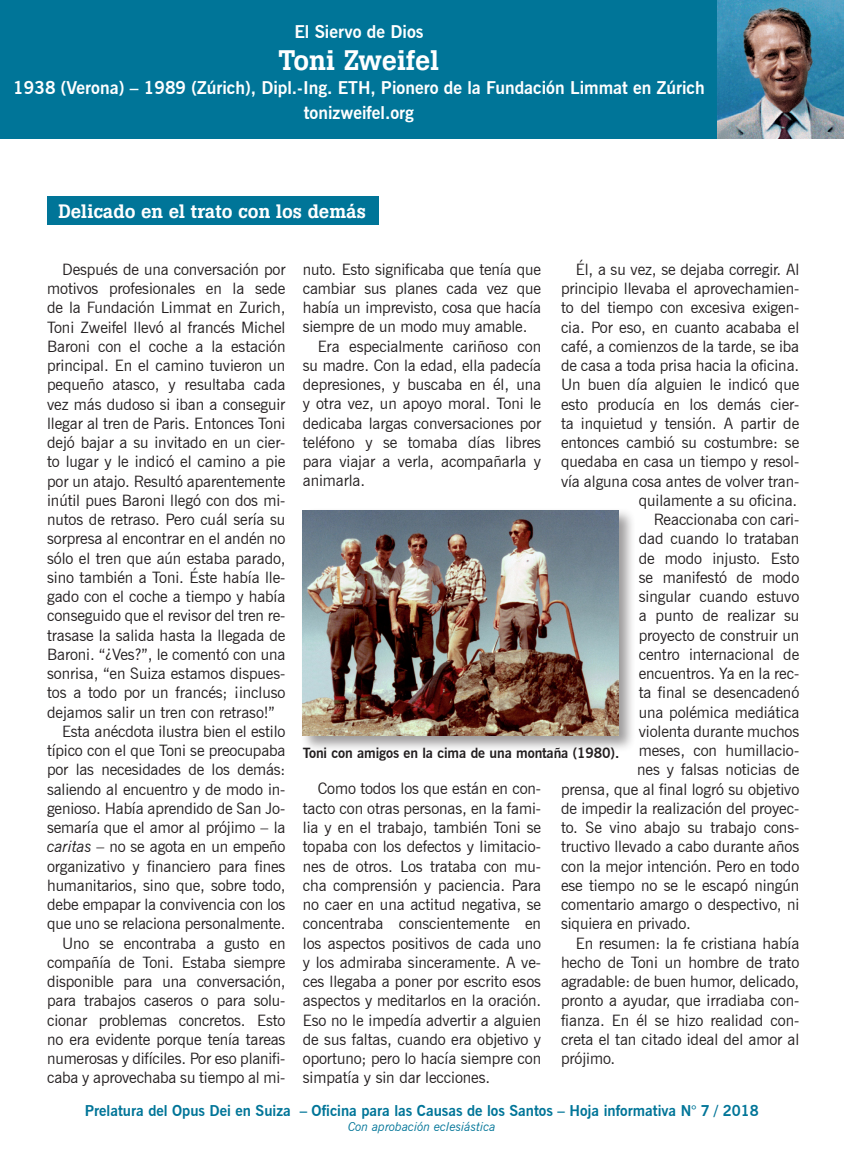
<style>
.page{position:relative;width:844px;height:1166px;background:#fff}
.page>*{position:absolute;margin:0;border:0;box-sizing:border-box;transform-origin:0 0}
.t1{font:500 28px "Boton";color:#fff}
.t2{font:500 19.25px "Boton";color:#fff}
.t3{font:700 17.5px/24.5px "News Gothic";color:#fff;text-align:center}
.t4{font:15.75px/19.2px "News Gothic";letter-spacing:-.005em;color:#231f20;text-align:justify}
.t5{font:700 14.88px "News Gothic";color:#007598}
.t6{font:700 14px "News Gothic";letter-spacing:-.01em;color:#231f20}
.t7{font:italic 12.25px "News Gothic";color:#007598}
.s1{font-style:italic}
</style>
<div class="page">
<div style="left:0;top:0;width:722px;height:139px;background:#007598"></div>
<img style="left:717px;top:0;width:126px;height:139px">
<div style="left:47px;top:197px;width:332px;height:28px;background:#007598"></div>
<div style="left:299px;top:507px;width:336px;height:245px;background:#231f20;opacity:.45"></div>
<img style="left:303px;top:510px;width:315px;height:225px">
<p class="t3" style="left:294px;top:19px;width:131px">El Siervo de Dios</p>
<h1 class="t1" style="left:278px;top:43px;width:162px">Toni Zweifel</h1>
<p class="t3" style="left:13px;top:75px;width:692px">1938 (Verona) – 1989 (Zúrich), Dipl.-Ing. ETH, Pionero de la Fundación Limmat en Zúrich tonizweifel.org</p>
<p class="t2" style="left:58px;top:200px;width:309px">Delicado en el trato con los demás</p>
<p class="t4" style="left:575px;top:259px;width:225px">Él, a su vez, se dejaba corregir. Al</p>
<p class="t4" style="left:561px;top:279px;width:240px">principio llevaba el aprovechamien-</p>
<p class="t4" style="left:561px;top:298px;width:240px">to del tiempo con excesiva exigen-</p>
<p class="t4" style="left:561px;top:317px;width:240px">cia. Por eso, en cuanto acababa el</p>
<p class="t4" style="left:561px;top:336px;width:240px">café, a comienzos de la tarde, se iba</p>
<p class="t4" style="left:561px;top:356px;width:240px">de casa a toda prisa hacia la oficina.</p>
<p class="t4" style="left:561px;top:375px;width:240px">Un buen día alguien le indicó que</p>
<p class="t4" style="left:561px;top:394px;width:240px">esto producía en los demás cier-</p>
<p class="t4" style="left:561px;top:413px;width:240px">ta inquietud y tensión. A partir de</p>
<p class="t4" style="left:561px;top:433px;width:240px">entonces cambió su costumbre: se</p>
<p class="t4" style="left:561px;top:452px;width:240px">quedaba en casa un tiempo y resol-</p>
<p class="t4" style="left:561px;top:471px;width:240px">vía alguna cosa antes de volver tran-</p>
<p class="t4" style="left:638px;top:490px;width:160px">quilamente a su oficina.</p>
<p class="t4" style="left:653px;top:510px;width:147px">Reaccionaba con cari-</p>
<p class="t4" style="left:638px;top:529px;width:162px">dad cuando lo trataban</p>
<p class="t4" style="left:638px;top:548px;width:162px">de modo injusto. Esto</p>
<p class="t4" style="left:638px;top:567px;width:162px">se manifestó de modo</p>
<p class="t4" style="left:638px;top:587px;width:162px">singular cuando estuvo</p>
<p class="t4" style="left:638px;top:606px;width:162px">a punto de realizar su</p>
<p class="t4" style="left:638px;top:625px;width:162px">proyecto de construir un</p>
<p class="t4" style="left:638px;top:644px;width:162px">centro internacional de</p>
<p class="t4" style="left:638px;top:664px;width:162px">encuentros. Ya en la rec-</p>
<p class="t4" style="left:638px;top:683px;width:162px">ta final se desencadenó</p>
<p class="t4" style="left:638px;top:702px;width:162px">una polémica mediática</p>
<p class="t4" style="left:638px;top:721px;width:162px">violenta durante muchos</p>
<p class="t4" style="left:638px;top:741px;width:162px">meses, con humillacio-</p>
<p class="t4" style="left:637px;top:760px;width:164px">nes y falsas noticias de</p>
<p class="t4" style="left:561px;top:779px;width:240px">prensa, que al final logró su objetivo</p>
<p class="t4" style="left:561px;top:798px;width:240px">de impedir la realización del proyec-</p>
<p class="t4" style="left:561px;top:818px;width:240px">to. Se vino abajo su trabajo cons-</p>
<p class="t4" style="left:561px;top:837px;width:240px">tructivo llevado a cabo durante años</p>
<p class="t4" style="left:561px;top:856px;width:240px">con la mejor intención. Pero en todo</p>
<p class="t4" style="left:561px;top:875px;width:240px">ese tiempo no se le escapó ningún</p>
<p class="t4" style="left:561px;top:895px;width:240px">comentario amargo o despectivo, ni</p>
<p class="t4" style="left:561px;top:914px;width:131px">siquiera en privado.</p>
<p class="t4" style="left:575px;top:933px;width:225px">En resumen: la fe cristiana había</p>
<p class="t4" style="left:561px;top:952px;width:240px">hecho de Toni un hombre de trato</p>
<p class="t4" style="left:561px;top:972px;width:240px">agradable: de buen humor, delicado,</p>
<p class="t4" style="left:561px;top:991px;width:240px">pronto a ayudar, que irradiaba con-</p>
<p class="t4" style="left:561px;top:1010px;width:240px">fianza. En él se hizo realidad con-</p>
<p class="t4" style="left:561px;top:1029px;width:240px">creta el tan citado ideal del amor al</p>
<p class="t4" style="left:561px;top:1049px;width:56px">prójimo.</p>
<p class="t5" style="left:85px;top:1101px;width:675px">Prelatura del Opus Dei en Suiza – Oficina para las Causas de los Santos – Hoja informativa N° 7 / 2018</p>
<p class="t7" style="left:348px;top:1119px;width:149px">Con aprobación eclesiástica</p>
<p class="t4" style="left:303px;top:259px;width:240px">nuto. Esto significaba que tenía que</p>
<p class="t4" style="left:303px;top:279px;width:240px">cambiar sus planes cada vez que</p>
<p class="t4" style="left:303px;top:298px;width:240px">había un imprevisto, cosa que hacía</p>
<p class="t4" style="left:303px;top:317px;width:226px">siempre de un modo muy amable.</p>
<p class="t4" style="left:317px;top:336px;width:225px">Era especialmente cariñoso con</p>
<p class="t4" style="left:303px;top:356px;width:240px">su madre. Con la edad, ella padecía</p>
<p class="t4" style="left:303px;top:375px;width:240px">depresiones, y buscaba en él, una</p>
<p class="t4" style="left:303px;top:394px;width:240px">y otra vez, un apoyo moral. Toni le</p>
<p class="t4" style="left:303px;top:413px;width:240px">dedicaba largas conversaciones por</p>
<p class="t4" style="left:303px;top:433px;width:240px">teléfono y se tomaba días libres</p>
<p class="t4" style="left:303px;top:452px;width:240px">para viajar a verla, acompañarla y</p>
<p class="t4" style="left:303px;top:471px;width:64px">animarla.</p>
<p class="t4" style="left:62px;top:259px;width:225px">Después de una conversación por</p>
<p class="t4" style="left:47px;top:279px;width:240px">motivos profesionales en la sede</p>
<p class="t4" style="left:47px;top:298px;width:240px">de la Fundación Limmat en Zurich,</p>
<p class="t4" style="left:47px;top:317px;width:240px">Toni Zweifel llevó al francés Michel</p>
<p class="t4" style="left:47px;top:336px;width:240px">Baroni con el coche a la estación</p>
<p class="t4" style="left:47px;top:356px;width:240px">principal. En el camino tuvieron un</p>
<p class="t4" style="left:47px;top:375px;width:240px">pequeño atasco, y resultaba cada</p>
<p class="t4" style="left:47px;top:394px;width:240px">vez más dudoso si iban a conseguir</p>
<p class="t4" style="left:47px;top:413px;width:240px">llegar al tren de Paris. Entonces Toni</p>
<p class="t4" style="left:47px;top:433px;width:240px">dejó bajar a su invitado en un cier-</p>
<p class="t4" style="left:47px;top:452px;width:240px">to lugar y le indicó el camino a pie</p>
<p class="t4" style="left:47px;top:471px;width:240px">por un atajo. Resultó aparentemente</p>
<p class="t4" style="left:47px;top:490px;width:240px">inútil pues Baroni llegó con dos mi-</p>
<p class="t4" style="left:47px;top:510px;width:240px">nutos de retraso. Pero cuál sería su</p>
<p class="t4" style="left:47px;top:529px;width:240px">sorpresa al encontrar en el andén no</p>
<p class="t4" style="left:47px;top:548px;width:240px">sólo el tren que aún estaba parado,</p>
<p class="t4" style="left:47px;top:567px;width:240px">sino también a Toni. Éste había lle-</p>
<p class="t4" style="left:47px;top:587px;width:240px">gado con el coche a tiempo y había</p>
<p class="t4" style="left:47px;top:606px;width:240px">conseguido que el revisor del tren re-</p>
<p class="t4" style="left:47px;top:625px;width:240px">trasase la salida hasta la llegada de</p>
<p class="t4" style="left:47px;top:644px;width:240px">Baroni. “¿Ves?”, le comentó con una</p>
<p class="t4" style="left:47px;top:664px;width:240px">sonrisa, “en Suiza estamos dispues-</p>
<p class="t4" style="left:47px;top:683px;width:240px">tos a todo por un francés; ¡incluso</p>
<p class="t4" style="left:47px;top:702px;width:229px">dejamos salir un tren con retraso!”</p>
<p class="t4" style="left:62px;top:721px;width:225px">Esta anécdota ilustra bien el estilo</p>
<p class="t4" style="left:47px;top:741px;width:240px">típico con el que Toni se preocupaba</p>
<p class="t4" style="left:47px;top:760px;width:240px">por las necesidades de los demás:</p>
<p class="t4" style="left:47px;top:779px;width:240px">saliendo al encuentro y de modo in-</p>
<p class="t4" style="left:47px;top:798px;width:240px">genioso. Había aprendido de San Jo-</p>
<p class="t4" style="left:47px;top:818px;width:240px">semaría que el amor al prójimo – la</p>
<p class="t4" style="left:47px;top:837px;width:240px"><span class="s1">caritas</span> – no se agota en un empeño</p>
<p class="t4" style="left:47px;top:856px;width:240px">organizativo y financiero para fines</p>
<p class="t4" style="left:47px;top:875px;width:240px">humanitarios, sino que, sobre todo,</p>
<p class="t4" style="left:47px;top:895px;width:240px">debe empapar la convivencia con los</p>
<p class="t4" style="left:47px;top:914px;width:240px">que uno se relaciona personalmente.</p>
<p class="t4" style="left:62px;top:933px;width:225px">Uno se encontraba a gusto en</p>
<p class="t4" style="left:47px;top:952px;width:240px">compañía de Toni. Estaba siempre</p>
<p class="t4" style="left:47px;top:972px;width:240px">disponible para una conversación,</p>
<p class="t4" style="left:47px;top:991px;width:240px">para trabajos caseros o para solu-</p>
<p class="t4" style="left:47px;top:1010px;width:240px">cionar problemas concretos. Esto</p>
<p class="t4" style="left:47px;top:1029px;width:240px">no era evidente porque tenía tareas</p>
<p class="t4" style="left:47px;top:1049px;width:240px">numerosas y difíciles. Por eso planifi-</p>
<p class="t4" style="left:47px;top:1068px;width:240px">caba y aprovechaba su tiempo al mi-</p>
<p class="t6" style="left:303px;top:744px;width:318px">Toni con amigos en la cima de una montaña (1980).</p>
<p class="t4" style="left:303px;top:779px;width:240px;text-indent:15px">Como todos los que están en con&shy;tacto con otras personas, en la fami&shy;lia y en el trabajo, también Toni se topaba con los defectos y limitacio&shy;nes de otros. Los trataba con mu&shy;cha comprensión y paciencia. Para no caer en una actitud negativa, se concentraba conscientemente en los aspectos positivos de cada uno y los admiraba sinceramente. A ve&shy;ces llegaba a poner por escrito esos aspectos y meditarlos en la oración.<br>Eso no le impedía advertir a alguien de sus faltas, cuando era objetivo y oportuno; pero lo hacía siempre con simpatía y sin dar lecciones.</p>
</div>
